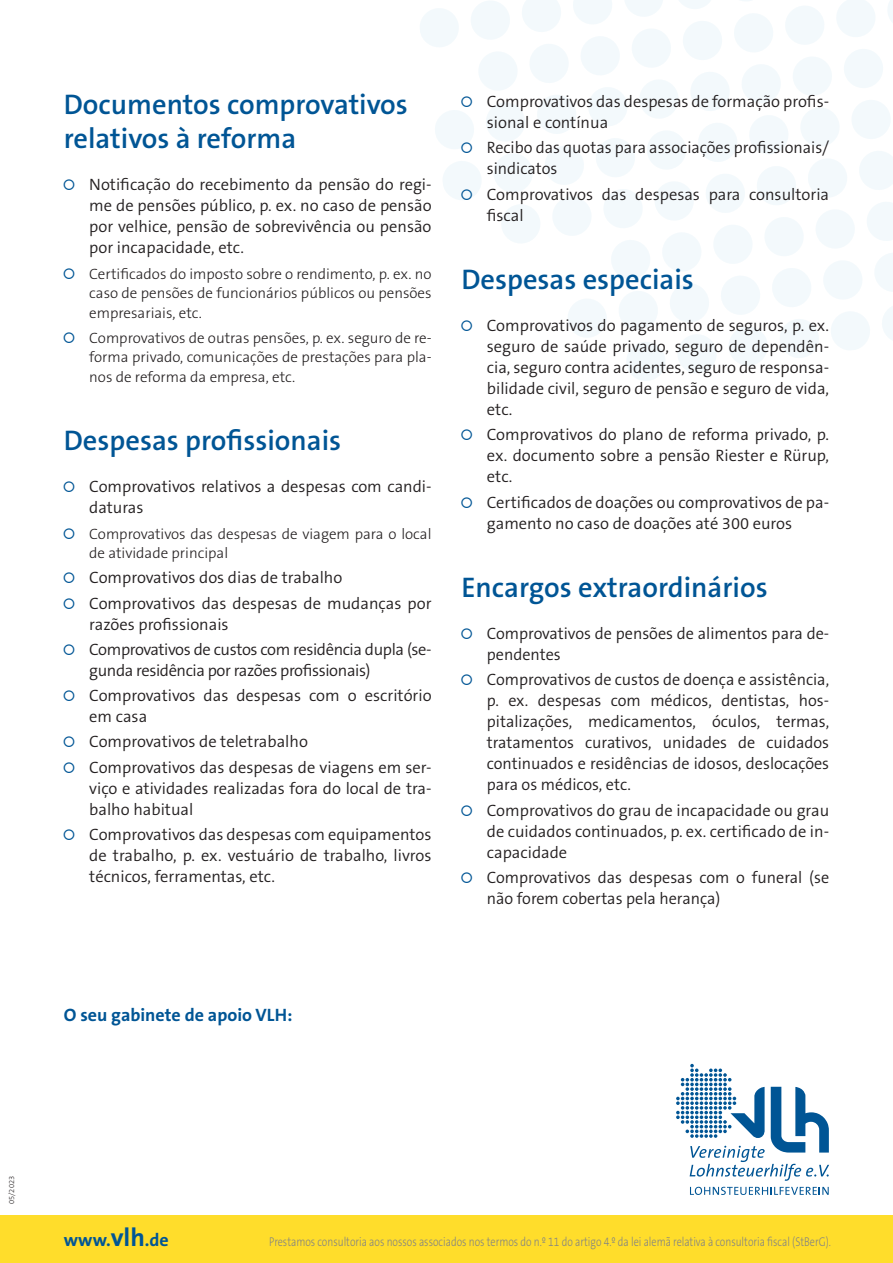
<style>
.page{position:relative;width:893px;height:1263px;background:#fff}
.page>*{position:absolute;margin:0;border:0;box-sizing:border-box;transform-origin:0 0}
.t1{font:600 28.5px/34.2px "The Sans B W6";color:#005595}
.t2{font:700 18px "The Sans B W7";color:#005595}
.t3{font:300 16.5px/21px "The Sans B W4";color:#231f20}
.t4{font:300 16.5px/25.2px "The Sans B W4";letter-spacing:-.02em;color:#231f20}
.t5{font:300 16.5px/25.2px "The Sans B W4";letter-spacing:-.025em;color:#231f20}
.t6{font:300 15px/19.5px "The Sans B W3";color:#231f20;text-align:justify}
.t7{font:300 12.75px "The Sans B W3";color:#808285;scale:.8 1}
.t8{font:300 7.5px "The Sans B W3";color:#231f20}
.s1{font-size:25.5px}
</style>
<div class="page">
<div style="left:0;top:1215px;width:893px;height:48px;background:#ffdd2b"></div>
<svg style="left:676px;top:1064px;width:153px;height:117px"></svg>
<svg style="left:690px;top:1187px;width:139px;height:8px"></svg>
<svg style="left:420px;top:0;width:473px;height:381px"></svg>
<svg style="left:461px;top:96px;width:11px;height:11px"></svg>
<svg style="left:461px;top:142px;width:11px;height:11px"></svg>
<svg style="left:461px;top:189px;width:11px;height:10px"></svg>
<svg style="left:461px;top:320px;width:11px;height:11px"></svg>
<h1 class="t1" style="left:64px;top:87px;width:346px">Documentos comprovativos relativos à reforma</h1>
<p class="t3" style="left:89px;top:174px;width:344px;text-align:justify">Notificação do recebimento da pensão do regi&shy;me de pensões público, p. ex. no caso de pensão por velhice, pensão de sobrevivência ou pensão por incapacidade, etc.</p>
<p class="t6" style="left:89px;top:264px;width:344px">Certificados do imposto sobre o rendimento, p. ex. no caso de pensões de funcionários públicos ou pensões empresariais, etc.</p>
<p class="t6" style="left:89px;top:328px;width:344px">Comprovativos de outras pensões, p. ex. seguro de re&shy;forma privado, comunicações de prestações para pla&shy;nos de reforma da empresa, etc.</p>
<h1 class="t1" style="left:64px;top:424px;width:279px">Despesas profissionais</h1>
<p class="t3" style="left:89px;top:476px;width:344px">Comprovativos relativos a despesas com candi&shy;daturas</p>
<p class="t6" style="left:89px;top:524px;width:344px">Comprovativos das despesas de viagem para o local de atividade principal</p>
<p class="t3" style="left:89px;top:565px;width:344px;line-height:25.2px">Comprovativos dos dias de trabalho<br>Comprovativos das despesas de mudanças por</p>
<p class="t5" style="left:89px;top:612px;width:344px">razões profissionais<br>Comprovativos de custos com residência dupla (se-</p>
<p class="t4" style="left:89px;top:658px;width:344px">gunda residência por razões profissionais)<br>Comprovativos das despesas com o escritório</p>
<p class="t3" style="left:89px;top:704px;width:344px;line-height:25.2px">em casa<br>Comprovativos de teletrabalho<br>Comprovativos das despesas de viagens em ser-</p>
<p class="t3" style="left:89px;top:778px;width:344px">viço e atividades realizadas fora do local de tra&shy;balho habitual</p>
<p class="t3" style="left:89px;top:824px;width:344px;text-align:justify">Comprovativos das despesas com equipamentos de trabalho, p. ex. vestuário de trabalho, livros técnicos, ferramentas, etc.</p>
<p class="t3" style="left:487px;top:91px;width:344px">Comprovativos das despesas de formação profis&shy;sional e contínua</p>
<p class="t3" style="left:487px;top:137px;width:344px">Recibo das quotas para associações profissionais/ sindicatos</p>
<p class="t3" style="left:487px;top:184px;width:344px">Comprovativos das despesas para consultoria fiscal</p>
<h1 class="t1" style="left:461px;top:262px;width:234px">Despesas especiais</h1>
<p class="t3" style="left:487px;top:315px;width:344px;text-align:justify">Comprovativos do pagamento de seguros, p. ex. seguro de saúde privado, seguro de dependên&shy;cia, seguro contra acidentes, seguro de responsa&shy;bilidade civil, seguro de pensão e seguro de vida, etc.</p>
<p class="t3" style="left:487px;top:424px;width:344px;text-align:justify">Comprovativos do plano de reforma privado, p. ex. documento sobre a pensão Riester e Rürup, etc.</p>
<p class="t3" style="left:487px;top:491px;width:344px">Certificados de doações ou comprovativos de pa&shy;gamento no caso de doações até 300 euros</p>
<h1 class="t1" style="left:461px;top:570px;width:308px">Encargos extraordinários</h1>
<p class="t3" style="left:487px;top:623px;width:344px">Comprovativos de pensões de alimentos para de&shy;pendentes</p>
<p class="t3" style="left:487px;top:669px;width:344px;text-align:justify">Comprovativos de custos de doença e assistência, p. ex. despesas com médicos, dentistas, hos&shy;pitalizações, medicamentos, óculos, termas, tratamentos curativos, unidades de cuidados continuados e residências de idosos, deslocações para os médicos, etc.</p>
<p class="t3" style="left:487px;top:799px;width:344px;text-align:justify">Comprovativos do grau de incapacidade ou grau de cuidados continuados, p. ex. certificado de in&shy;capacidade</p>
<p class="t3" style="left:487px;top:867px;width:344px">Comprovativos das despesas com o funeral (se não forem cobertas pela herança)</p>
<p class="t2" style="left:64px;top:1003px;width:230px">O seu gabinete de apoio VLH:</p>
<p class="t8" style="left:7px;top:1204px;width:29px;rotate:-90deg">05/2023</p>
<p class="t2" style="left:64px;top:1228px;width:107px">www.<span class="s1">vlh</span>.de</p>
<p class="t7" style="left:269px;top:1233px;width:704px">Prestamos consultoria aos nossos associados nos termos do n.º 11 do artigo 4.º da lei alemã relativa à consultoria fiscal (StBerG).</p>
</div>
